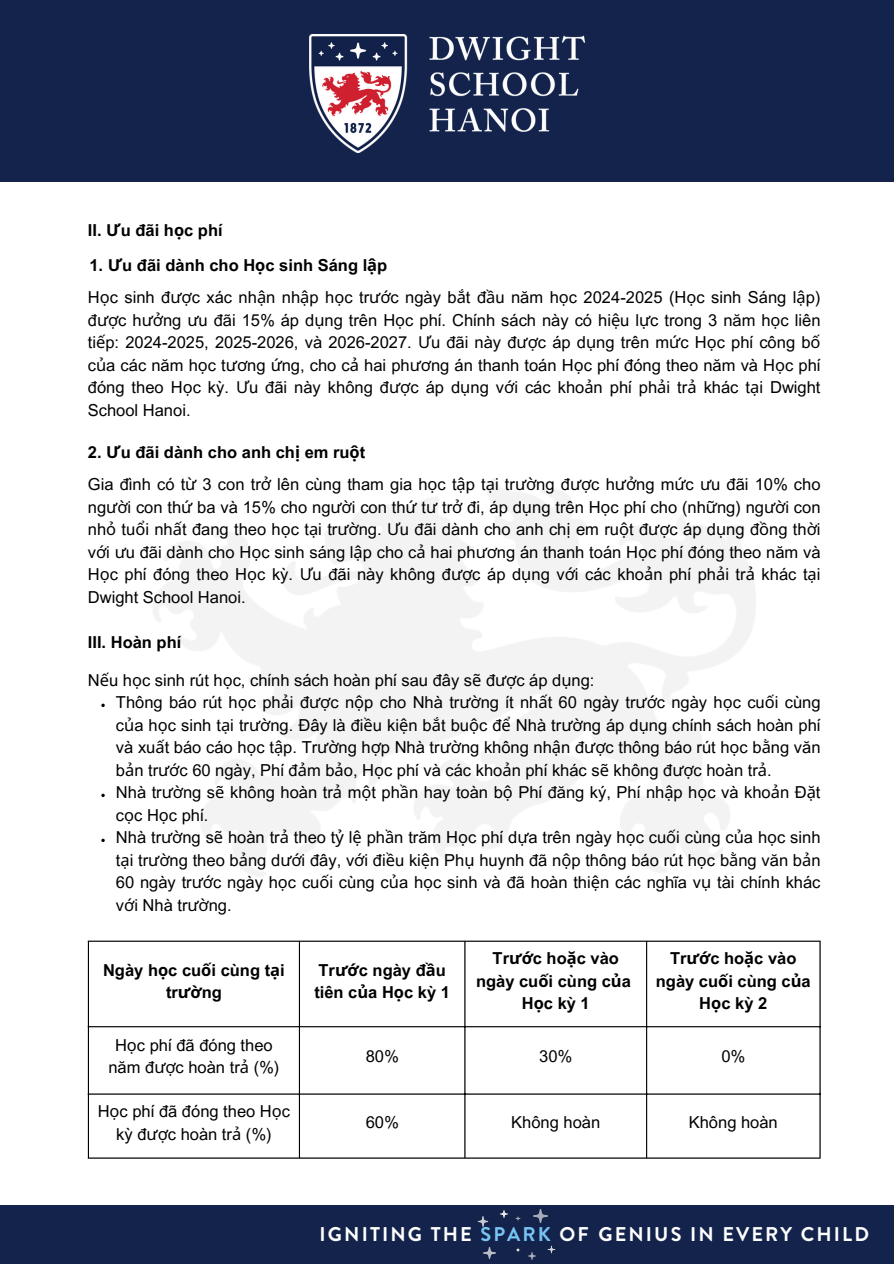
<style>
.page{position:relative;width:894px;height:1264px;background:#fff}
.page>*{position:absolute;margin:0;border:0;box-sizing:border-box;transform-origin:0 0}
.t1{font:700 19.8px "Brandon Grotesque";letter-spacing:.105em;color:#fff}
.t2{font:16.5px/22.5px "Arial MT Pro";color:#000;text-align:justify}
.t3{font:700 16.5px/22.5px "Arial MT Pro";color:#000;text-align:center}
.s1{font-family:"Noto Sans"}
.s2{color:#78c4f5}
</style>
<div class="page">
<div style="left:0;top:0;width:893px;height:181px;background:#13234b"></div>
<img style="left:309px;top:34px;width:275px;height:118px">
<div style="left:0;top:1205px;width:893px;height:58px;background:#13234b"></div>
<img style="left:533px;top:1209px;width:15px;height:14px">
<img style="left:483px;top:1246px;width:13px;height:13px">
<svg style="left:477px;top:1216px;width:11px;height:11px"></svg>
<svg style="left:500px;top:1210px;width:8px;height:8px"></svg>
<svg style="left:515px;top:1247px;width:5px;height:5px"></svg>
<svg style="left:528px;top:1252px;width:8px;height:8px"></svg>
<svg style="left:547px;top:1245px;width:8px;height:8px"></svg>
<hr style="left:88px;top:941px;width:1px;height:216px;background:#000">
<hr style="left:299px;top:941px;width:1px;height:216px;background:#000">
<hr style="left:464px;top:941px;width:1px;height:216px;background:#000">
<hr style="left:646px;top:941px;width:1px;height:216px;background:#000">
<hr style="left:819px;top:941px;width:1px;height:216px;background:#000">
<hr style="left:88px;top:940px;width:732px;height:1px;background:#000">
<hr style="left:88px;top:1026px;width:732px;height:1px;background:#000">
<hr style="left:88px;top:1093px;width:732px;height:1px;background:#000">
<hr style="left:88px;top:1157px;width:732px;height:1px;background:#000">
<svg style="left:101px;top:703px;width:4px;height:4px"></svg>
<svg style="left:101px;top:793px;width:4px;height:4px"></svg>
<svg style="left:101px;top:838px;width:4px;height:4px"></svg>
<p class="t3" style="left:88px;top:221px;width:136px">II. <span class="s1">Ư</span>u đãi h<span class="s1">ọ</span>c phí</p>
<p class="t3" style="left:89px;top:256px;width:299px">1. <span class="s1">Ư</span>u đãi dành cho H<span class="s1">ọ</span>c sinh Sáng l<span class="s1">ậ</span>p</p>
<p class="t2" style="left:88px;top:288px;width:734px">H<span class="s1">ọ</span>c sinh đ<span class="s1">ượ</span>c xác nh<span class="s1">ậ</span>n nh<span class="s1">ậ</span>p h<span class="s1">ọ</span>c tr<span class="s1">ướ</span>c ngày b<span class="s1">ắ</span>t đ<span class="s1">ầ</span>u năm h<span class="s1">ọ</span>c 2024-2025 (H<span class="s1">ọ</span>c sinh Sáng l<span class="s1">ậ</span>p) đ<span class="s1">ượ</span>c h<span class="s1">ưở</span>ng <span class="s1">ư</span>u đãi 15% áp d<span class="s1">ụ</span>ng trên H<span class="s1">ọ</span>c phí. Chính sách này có hi<span class="s1">ệ</span>u l<span class="s1">ự</span>c trong 3 năm h<span class="s1">ọ</span>c liên ti<span class="s1">ế</span>p: 2024-2025, 2025-2026, và 2026-2027. <span class="s1">Ư</span>u đãi này đ<span class="s1">ượ</span>c áp d<span class="s1">ụ</span>ng trên m<span class="s1">ứ</span>c H<span class="s1">ọ</span>c phí công b<span class="s1">ố </span>c<span class="s1">ủ</span>a các năm h<span class="s1">ọ</span>c t<span class="s1">ươ</span>ng <span class="s1">ứ</span>ng, cho c<span class="s1">ả</span> hai ph<span class="s1">ươ</span>ng án thanh toán H<span class="s1">ọ</span>c phí đóng theo năm và H<span class="s1">ọ</span>c phí đóng theo H<span class="s1">ọ</span>c kỳ. <span class="s1">Ư</span>u đãi này không đ<span class="s1">ượ</span>c áp d<span class="s1">ụ</span>ng v<span class="s1">ớ</span>i các kho<span class="s1">ả</span>n phí ph<span class="s1">ả</span>i tr<span class="s1">ả</span> khác t<span class="s1">ạ</span>i Dwight School Hanoi.</p>
<p class="t3" style="left:88px;top:442px;width:279px">2. <span class="s1">Ư</span>u đãi dành cho anh ch<span class="s1">ị</span> em ru<span class="s1">ộ</span>t</p>
<p class="t2" style="left:88px;top:475px;width:734px">Gia đình có t<span class="s1">ừ</span> 3 con tr<span class="s1">ở</span> lên cùng tham gia h<span class="s1">ọ</span>c t<span class="s1">ậ</span>p t<span class="s1">ạ</span>i tr<span class="s1">ườ</span>ng đ<span class="s1">ượ</span>c h<span class="s1">ưở</span>ng m<span class="s1">ứ</span>c <span class="s1">ư</span>u đãi 10% cho ng<span class="s1">ườ</span>i con th<span class="s1">ứ</span> ba và 15% cho ng<span class="s1">ườ</span>i con th<span class="s1">ứ</span> t<span class="s1">ư</span> tr<span class="s1">ở</span> đi, áp d<span class="s1">ụ</span>ng trên H<span class="s1">ọ</span>c phí cho (nh<span class="s1">ữ</span>ng) ng<span class="s1">ườ</span>i con nh<span class="s1">ỏ</span> tu<span class="s1">ổ</span>i nh<span class="s1">ấ</span>t đang theo h<span class="s1">ọ</span>c t<span class="s1">ạ</span>i tr<span class="s1">ườ</span>ng. <span class="s1">Ư</span>u đãi dành cho anh ch<span class="s1">ị</span> em ru<span class="s1">ộ</span>t đ<span class="s1">ượ</span>c áp d<span class="s1">ụ</span>ng đ<span class="s1">ồ</span>ng th<span class="s1">ờ</span>i v<span class="s1">ớ</span>i <span class="s1">ư</span>u đãi dành cho H<span class="s1">ọ</span>c sinh sáng l<span class="s1">ậ</span>p cho c<span class="s1">ả</span> hai ph<span class="s1">ươ</span>ng án thanh toán H<span class="s1">ọ</span>c phí đóng theo năm và H<span class="s1">ọ</span>c phí đóng theo H<span class="s1">ọ</span>c kỳ. <span class="s1">Ư</span>u đãi này không đ<span class="s1">ượ</span>c áp d<span class="s1">ụ</span>ng v<span class="s1">ớ</span>i các kho<span class="s1">ả</span>n phí ph<span class="s1">ả</span>i tr<span class="s1">ả</span> khác t<span class="s1">ạ</span>i Dwight School Hanoi.</p>
<p class="t3" style="left:88px;top:633px;width:95px">III. Hoàn phí</p>
<p class="t2" style="left:88px;top:670px;width:508px">N<span class="s1">ế</span>u h<span class="s1">ọ</span>c sinh rút h<span class="s1">ọ</span>c, chính sách hoàn phí sau đây s<span class="s1">ẽ</span> đ<span class="s1">ượ</span>c áp d<span class="s1">ụ</span>ng:</p>
<p class="t2" style="left:116px;top:693px;width:706px">Thông báo rút h<span class="s1">ọ</span>c ph<span class="s1">ả</span>i đ<span class="s1">ượ</span>c n<span class="s1">ộ</span>p cho Nhà tr<span class="s1">ườ</span>ng ít nh<span class="s1">ấ</span>t 60 ngày tr<span class="s1">ướ</span>c ngày h<span class="s1">ọ</span>c cu<span class="s1">ố</span>i cùng c<span class="s1">ủ</span>a h<span class="s1">ọ</span>c sinh t<span class="s1">ạ</span>i tr<span class="s1">ườ</span>ng. Đây là đi<span class="s1">ề</span>u ki<span class="s1">ệ</span>n b<span class="s1">ắ</span>t bu<span class="s1">ộ</span>c đ<span class="s1">ể</span> Nhà tr<span class="s1">ườ</span>ng áp d<span class="s1">ụ</span>ng chính sách hoàn phí và xu<span class="s1">ấ</span>t báo cáo h<span class="s1">ọ</span>c t<span class="s1">ậ</span>p. Tr<span class="s1">ườ</span>ng h<span class="s1">ợ</span>p Nhà tr<span class="s1">ườ</span>ng không nh<span class="s1">ậ</span>n đ<span class="s1">ượ</span>c thông báo rút h<span class="s1">ọ</span>c b<span class="s1">ằ</span>ng văn b<span class="s1">ả</span>n tr<span class="s1">ướ</span>c 60 ngày, Phí đ<span class="s1">ả</span>m b<span class="s1">ả</span>o, H<span class="s1">ọ</span>c phí và các kho<span class="s1">ả</span>n phí khác s<span class="s1">ẽ</span> không đ<span class="s1">ượ</span>c hoàn tr<span class="s1">ả</span>.</p>
<p class="t2" style="left:116px;top:783px;width:706px">Nhà tr<span class="s1">ườ</span>ng s<span class="s1">ẽ</span> không hoàn tr<span class="s1">ả</span> m<span class="s1">ộ</span>t ph<span class="s1">ầ</span>n hay toàn b<span class="s1">ộ</span> Phí đăng ký, Phí nh<span class="s1">ậ</span>p h<span class="s1">ọ</span>c và kho<span class="s1">ả</span>n Đ<span class="s1">ặ</span>t c<span class="s1">ọ</span>c H<span class="s1">ọ</span>c phí.</p>
<p class="t2" style="left:116px;top:828px;width:706px">Nhà tr<span class="s1">ườ</span>ng s<span class="s1">ẽ</span> hoàn tr<span class="s1">ả</span> theo t<span class="s1">ỷ</span> l<span class="s1">ệ</span> ph<span class="s1">ầ</span>n trăm H<span class="s1">ọ</span>c phí d<span class="s1">ự</span>a trên ngày h<span class="s1">ọ</span>c cu<span class="s1">ố</span>i cùng c<span class="s1">ủ</span>a h<span class="s1">ọ</span>c sinh t<span class="s1">ạ</span>i tr<span class="s1">ườ</span>ng theo b<span class="s1">ả</span>ng d<span class="s1">ướ</span>i đây, v<span class="s1">ớ</span>i đi<span class="s1">ề</span>u ki<span class="s1">ệ</span>n Ph<span class="s1">ụ</span> huynh đã n<span class="s1">ộ</span>p thông báo rút h<span class="s1">ọ</span>c b<span class="s1">ằ</span>ng văn b<span class="s1">ả</span>n 60 ngày tr<span class="s1">ướ</span>c ngày h<span class="s1">ọ</span>c cu<span class="s1">ố</span>i cùng c<span class="s1">ủ</span>a h<span class="s1">ọ</span>c sinh và đã hoàn thi<span class="s1">ệ</span>n các nghĩa v<span class="s1">ụ</span> tài chính khác v<span class="s1">ớ</span>i Nhà tr<span class="s1">ườ</span>ng.</p>
<p class="t3" style="left:103px;top:960px;width:183px">Ngày h<span class="s1">ọ</span>c cu<span class="s1">ố</span>i cùng t<span class="s1">ạ</span>i tr<span class="s1">ườ</span>ng</p>
<h2 class="t3" style="left:314px;top:960px;width:137px;text-align:left">Tr<span class="s1">ướ</span>c ngày đ<span class="s1">ầ</span>u tiên c<span class="s1">ủ</span>a H<span class="s1">ọ</span>c kỳ 1</h2>
<p class="t3" style="left:476px;top:949px;width:156px">Tr<span class="s1">ướ</span>c ho<span class="s1">ặ</span>c vào ngày cu<span class="s1">ố</span>i cùng c<span class="s1">ủ</span>a</p>
<p class="t3" style="left:521px;top:994px;width:69px">H<span class="s1">ọ</span>c kỳ 1</p>
<h2 class="t3" style="left:655px;top:949px;width:156px">Tr<span class="s1">ướ</span>c ho<span class="s1">ặ</span>c vào ngày cu<span class="s1">ố</span>i cùng c<span class="s1">ủ</span>a<br>H<span class="s1">ọ</span>c kỳ 2</h2>
<p class="t2" style="left:108px;top:1035px;width:172px;text-align:center">H<span class="s1">ọ</span>c phí đã đóng theo năm đ<span class="s1">ượ</span>c hoàn tr<span class="s1">ả</span> (%)</p>
<p class="t2" style="left:365px;top:1047px;width:34px">80%</p>
<p class="t2" style="left:539px;top:1047px;width:34px">30%</p>
<p class="t2" style="left:721px;top:1047px;width:25px">0%</p>
<p class="t2" style="left:98px;top:1102px;width:194px;text-align:center">H<span class="s1">ọ</span>c phí đã đóng theo H<span class="s1">ọ</span>c kỳ đ<span class="s1">ượ</span>c hoàn tr<span class="s1">ả</span> (%)</p>
<p class="t2" style="left:365px;top:1113px;width:34px">60%</p>
<p class="t2" style="left:511px;top:1113px;width:90px">Không hoàn</p>
<p class="t2" style="left:688px;top:1113px;width:90px">Không hoàn</p>
<h2 class="t1" style="left:319px;top:1220px;width:271px">IGNITING THE <span class="s2">SPARK</span> OF</h2>
<p class="t1" style="left:598px;top:1220px;width:272px">GENIUS IN EVERY CHILD</p>
</div>
